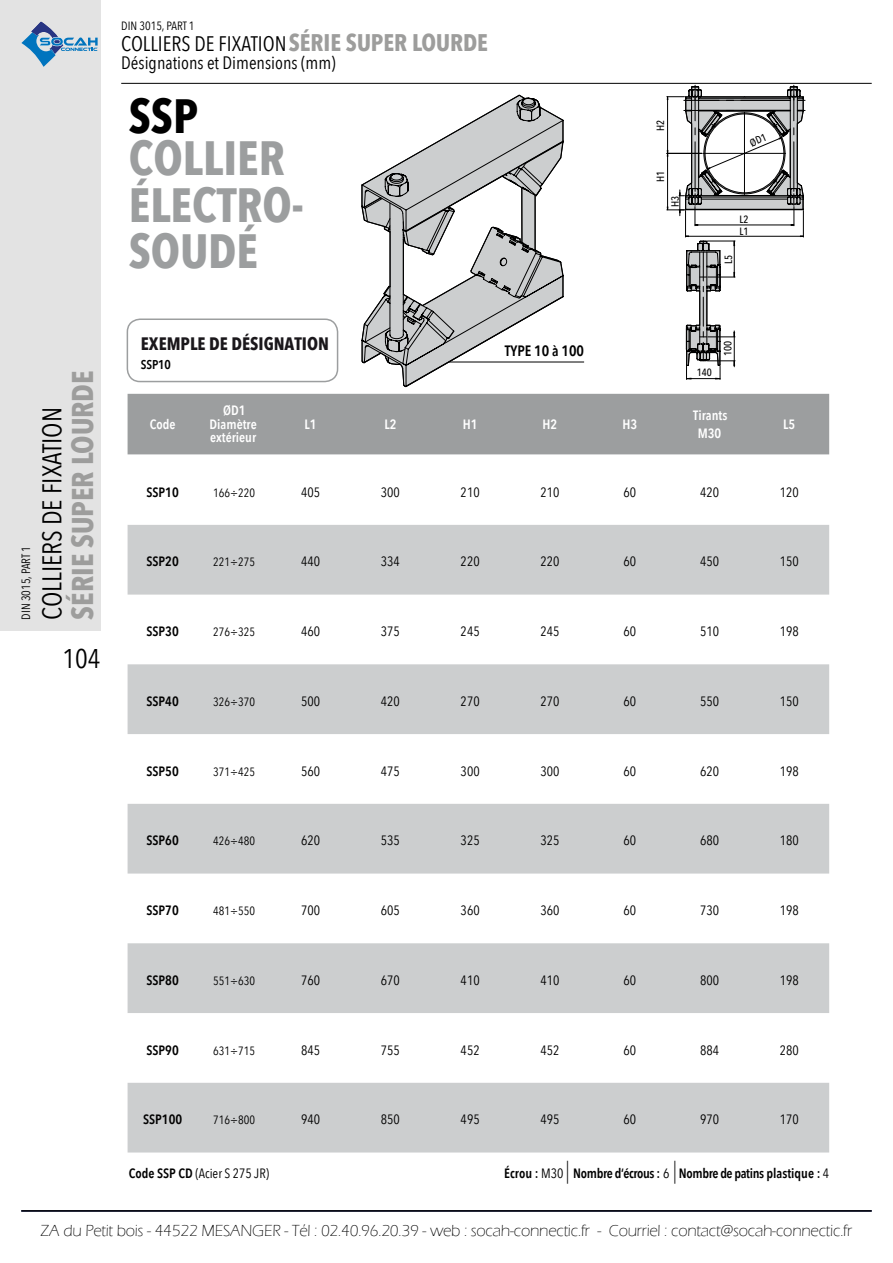
<style>
.page{position:relative;width:893px;height:1263px;background:#fff}
.page>*{position:absolute;margin:0;border:0;box-sizing:border-box;transform-origin:0 0}
.t1{font:700 48px/46.5px "Avenir Next Condensed";color:#9c9e9f}
.t2{font:700 48px "Avenir Next Condensed";color:#000}
.t3{font:700 30px "Avenir Next Condensed";color:#9d9d9c}
.t4{font:27px "Avenir Next Condensed";color:#000}
.t5{font:21px "Avenir Next Condensed";color:#000}
.t6{font:18px "Avenir Next Condensed";color:#000}
.t7{font:700 18px "Avenir Next Condensed";color:#1a171b}
.t8{font:300 16.5px "Eras ITC";letter-spacing:-.015em;color:#000}
.t9{font:600 15px "Avenir Next Condensed";color:#000}
.t10{font:13.5px "Avenir Next Condensed";color:#000}
.t11{font:600 13.5px "Avenir Next Condensed";letter-spacing:-.03em;color:#000}
.t12{font:600 13.5px "Avenir Next Condensed";color:#000}
.t13{font:600 13.5px/13.5px "Avenir Next Condensed";color:#fff;text-align:center}
.t14{font:600 12.75px "Avenir Next Condensed";letter-spacing:-.01em;color:#000}
.t15{font:12px "Avenir Next Condensed";color:#000}
.t16{font:500 10.5px/12px "Avenir Next Condensed";color:#000}
.s1{font-weight:700;font-size:24px;color:#9d9d9c}
.s2{font-weight:600}
.s3{font-weight:400}
.s4{font-weight:400;font-size:22.95px}
</style>
<div class="page">
<div style="left:0;top:0;width:100px;height:630px;background:#e3e3e3"></div>
<svg style="left:21px;top:22px;width:77px;height:45px"></svg>
<hr style="left:121px;top:83px;width:751px;height:1px;background:#000">
<hr style="left:21px;top:1210px;width:851px;height:1px;background:#000">
<hr style="left:443px;top:362px;width:141px;height:1px;background:#000">
<svg style="left:128px;top:525px;width:701px;height:627px;fill:#cccecf"></svg>
<svg style="left:363px;top:363px;width:85px;height:24px"></svg>
<svg style="left:362px;top:95px;width:201px;height:268px"></svg>
<div style="left:128px;top:394px;width:701px;height:60px;background:#9c9e9f"></div>
<div style="left:127px;top:318px;width:211px;height:64px;border:2px solid #9c9e9f;border-radius:13px"></div>
<svg style="left:667px;top:85px;width:138px;height:294px"></svg>
<p class="t15" style="left:121px;top:16px;width:75px">DIN 3015, PART 1</p>
<h3 class="t5" style="left:121px;top:26px;width:368px">COLLIERS DE FIXATION<span class="s1">SÉRIE SUPER LOURDE</span></h3>
<h3 class="t6" style="left:121px;top:47px;width:216px">Désignations et Dimensions (mm)</h3>
<h1 class="t2" style="left:129px;top:87px;width:71px">SSP</h1>
<h1 class="t1" style="left:129px;top:135px;width:177px">COLLIER<br>ÉLECTRO-<br>SOUDÉ</h1>
<p class="t16" style="left:654px;top:131px;width:13px;rotate:-90deg">H2</p>
<p class="t16" style="left:654px;top:182px;width:13px;rotate:-90deg">H1</p>
<p class="t16" style="left:669px;top:207px;width:13px;rotate:-90deg">H3</p>
<p class="t16" style="left:722px;top:264px;width:10px;rotate:-90deg">L5</p>
<p class="t16" style="left:740px;top:214px;width:10px">L2<br>L1</p>
<p class="t15" style="left:16px;top:620px;width:75px;rotate:-90deg">DIN 3015, PART 1</p>
<h2 class="t3" style="left:64px;top:620px;width:251px;rotate:-90deg">SÉRIE SUPER LOURDE</h2>
<h3 class="t4" style="left:62px;top:636px;width:40px">104</h3>
<h3 class="t4" style="left:29px;top:620px;width:214px;rotate:-90deg">COLLIERS DE FIXATION</h3>
<h3 class="t7" style="left:141px;top:332px;width:190px">EXEMPLE DE DÉSIGNATION</h3>
<p class="t14" style="left:141px;top:354px;width:32px">SSP10</p>
<p class="t9" style="left:505px;top:338px;width:81px">TYPE 10 à 100</p>
<p class="t16" style="left:697px;top:367px;width:17px">140</p>
<p class="t16" style="left:722px;top:356px;width:17px;rotate:-90deg">100</p>
<p class="t13" style="left:150px;top:417px;width:27px">Code</p>
<p class="t13" style="left:210px;top:403px;width:49px">ØD1<br>Diamètre extérieur</p>
<p class="t13" style="left:305px;top:417px;width:14px">L1</p>
<p class="t13" style="left:384px;top:417px;width:14px">L2</p>
<p class="t13" style="left:463px;top:417px;width:16px">H1</p>
<p class="t13" style="left:543px;top:417px;width:16px">H2</p>
<p class="t13" style="left:622px;top:417px;width:16px">H3</p>
<p class="t13" style="left:693px;top:406px;width:36px;line-height:18px">Tirants<br>M30</p>
<p class="t13" style="left:783px;top:417px;width:14px">L5</p>
<p class="t12" style="left:146px;top:480px;width:34px">SSP10</p>
<p class="t15" style="left:213px;top:482px;width:43px">166÷220</p>
<p class="t10" style="left:301px;top:480px;width:21px">405</p>
<p class="t10" style="left:381px;top:480px;width:21px">300</p>
<p class="t10" style="left:461px;top:480px;width:21px">210</p>
<p class="t10" style="left:540px;top:480px;width:21px">210</p>
<p class="t10" style="left:623px;top:480px;width:14px">60</p>
<p class="t10" style="left:700px;top:480px;width:21px">420</p>
<p class="t10" style="left:780px;top:480px;width:21px">120</p>
<p class="t12" style="left:146px;top:550px;width:34px">SSP20</p>
<p class="t15" style="left:213px;top:552px;width:43px">221÷275</p>
<p class="t10" style="left:301px;top:550px;width:21px">440</p>
<p class="t10" style="left:381px;top:550px;width:21px">334</p>
<p class="t10" style="left:461px;top:550px;width:21px">220</p>
<p class="t10" style="left:540px;top:550px;width:21px">220</p>
<p class="t10" style="left:623px;top:550px;width:14px">60</p>
<p class="t10" style="left:700px;top:550px;width:21px">450</p>
<p class="t10" style="left:780px;top:550px;width:21px">150</p>
<p class="t12" style="left:146px;top:620px;width:34px">SSP30</p>
<p class="t15" style="left:213px;top:622px;width:43px">276÷325</p>
<p class="t10" style="left:301px;top:620px;width:21px">460</p>
<p class="t10" style="left:381px;top:620px;width:21px">375</p>
<p class="t10" style="left:461px;top:620px;width:21px">245</p>
<p class="t10" style="left:540px;top:620px;width:21px">245</p>
<p class="t10" style="left:623px;top:620px;width:14px">60</p>
<p class="t10" style="left:700px;top:620px;width:21px">510</p>
<p class="t10" style="left:780px;top:620px;width:21px">198</p>
<p class="t12" style="left:146px;top:689px;width:34px">SSP40</p>
<p class="t15" style="left:213px;top:691px;width:43px">326÷370</p>
<p class="t10" style="left:301px;top:690px;width:21px">500</p>
<p class="t10" style="left:381px;top:690px;width:21px">420</p>
<p class="t10" style="left:461px;top:690px;width:21px">270</p>
<p class="t10" style="left:540px;top:690px;width:21px">270</p>
<p class="t10" style="left:623px;top:690px;width:14px">60</p>
<p class="t10" style="left:700px;top:690px;width:21px">550</p>
<p class="t10" style="left:780px;top:690px;width:21px">150</p>
<p class="t12" style="left:146px;top:759px;width:34px">SSP50</p>
<p class="t15" style="left:213px;top:761px;width:43px">371÷425</p>
<p class="t10" style="left:301px;top:759px;width:21px">560</p>
<p class="t10" style="left:381px;top:759px;width:21px">475</p>
<p class="t10" style="left:461px;top:759px;width:21px">300</p>
<p class="t10" style="left:540px;top:759px;width:21px">300</p>
<p class="t10" style="left:623px;top:759px;width:14px">60</p>
<p class="t10" style="left:700px;top:759px;width:21px">620</p>
<p class="t10" style="left:780px;top:759px;width:21px">198</p>
<p class="t12" style="left:146px;top:829px;width:34px">SSP60</p>
<p class="t15" style="left:213px;top:831px;width:43px">426÷480</p>
<p class="t10" style="left:301px;top:829px;width:21px">620</p>
<p class="t10" style="left:381px;top:829px;width:21px">535</p>
<p class="t10" style="left:461px;top:829px;width:21px">325</p>
<p class="t10" style="left:540px;top:829px;width:21px">325</p>
<p class="t10" style="left:623px;top:829px;width:14px">60</p>
<p class="t10" style="left:700px;top:829px;width:21px">680</p>
<p class="t10" style="left:780px;top:829px;width:21px">180</p>
<p class="t12" style="left:146px;top:899px;width:34px">SSP70</p>
<p class="t15" style="left:213px;top:901px;width:43px">481÷550</p>
<p class="t10" style="left:301px;top:899px;width:21px">700</p>
<p class="t10" style="left:381px;top:899px;width:21px">605</p>
<p class="t10" style="left:461px;top:899px;width:21px">360</p>
<p class="t10" style="left:540px;top:899px;width:21px">360</p>
<p class="t10" style="left:623px;top:899px;width:14px">60</p>
<p class="t10" style="left:700px;top:899px;width:21px">730</p>
<p class="t10" style="left:780px;top:899px;width:21px">198</p>
<p class="t12" style="left:146px;top:968px;width:34px">SSP80</p>
<p class="t15" style="left:213px;top:970px;width:43px">551÷630</p>
<p class="t10" style="left:301px;top:969px;width:21px">760</p>
<p class="t10" style="left:381px;top:969px;width:21px">670</p>
<p class="t10" style="left:461px;top:969px;width:21px">410</p>
<p class="t10" style="left:540px;top:969px;width:21px">410</p>
<p class="t10" style="left:623px;top:969px;width:14px">60</p>
<p class="t10" style="left:700px;top:969px;width:21px">800</p>
<p class="t10" style="left:780px;top:969px;width:21px">198</p>
<p class="t12" style="left:146px;top:1038px;width:34px">SSP90</p>
<p class="t15" style="left:213px;top:1040px;width:43px">631÷715</p>
<p class="t10" style="left:301px;top:1038px;width:21px">845</p>
<p class="t10" style="left:381px;top:1038px;width:21px">755</p>
<p class="t10" style="left:461px;top:1038px;width:21px">452</p>
<p class="t10" style="left:540px;top:1038px;width:21px">452</p>
<p class="t10" style="left:623px;top:1038px;width:14px">60</p>
<p class="t10" style="left:700px;top:1038px;width:21px">884</p>
<p class="t10" style="left:780px;top:1038px;width:21px">280</p>
<p class="t12" style="left:143px;top:1108px;width:41px">SSP100</p>
<p class="t15" style="left:213px;top:1110px;width:43px">716÷800</p>
<p class="t10" style="left:301px;top:1108px;width:21px">940</p>
<p class="t10" style="left:381px;top:1108px;width:21px">850</p>
<p class="t10" style="left:461px;top:1108px;width:21px">495</p>
<p class="t10" style="left:540px;top:1108px;width:21px">495</p>
<p class="t10" style="left:623px;top:1108px;width:14px">60</p>
<p class="t10" style="left:700px;top:1108px;width:21px">970</p>
<p class="t10" style="left:780px;top:1108px;width:21px">170</p>
<p class="t10" style="left:129px;top:1162px;width:142px"><span class="s2">Code SSP CD</span> (Acier S 275 JR)</p>
<p class="t11" style="left:504px;top:1161px;width:326px">Écrou : <span class="s3">M30</span> <span class="s4">|</span> Nombre d‘écrous : <span class="s3">6</span> <span class="s4">|</span> Nombre de patins plastique : <span class="s3">4</span></p>
<p class="t8" style="left:41px;top:1221px;width:813px">ZA du Petit bois - 44522 MESANGER - Tél : 02.40.96.20.39 - web : socah-connectic.fr - Courriel : contact@socah-connectic.fr</p>
</div>
